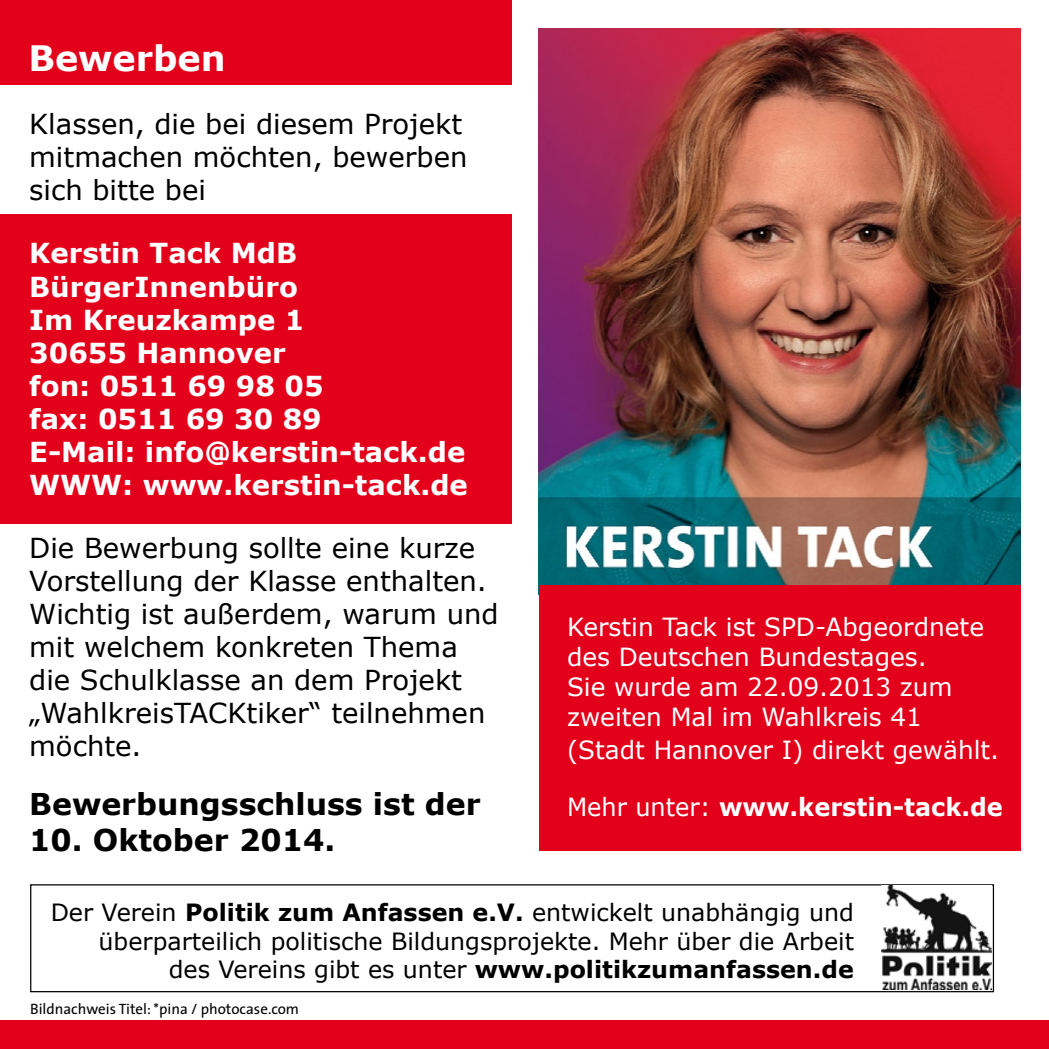
<style>
.page{position:relative;width:1049px;height:1049px;background:#fff}
.page>*{position:absolute;margin:0;border:0;box-sizing:border-box;transform-origin:0 0}
.t1{font:700 35px "Verdana";color:#fff}
.t2{font:700 30px "Verdana";color:#000}
.t3{font:27.5px/33px "Verdana";color:#000}
.t4{font:700 27.5px/33px "Verdana";color:#fff}
.t5{font:25px/30px "Verdana";color:#fff}
.t6{font:700 25px "Verdana";color:#fff;scale:.96 1}
.t7{font:23.75px/28.5px "Verdana";color:#000;text-align:right}
.t8{font:15px "The Sans";color:#000}
.s1{font-weight:400}
.s2{font-weight:700}
</style>
<div class="page">
<div style="left:30px;top:884px;width:964px;height:108px;border:1px solid #000"></div>
<div style="left:539px;top:592px;width:481px;height:259px;background:#e2001a"></div>
<div style="left:0;top:0;width:512px;height:85px;background:#e2001a"></div>
<img style="left:539px;top:28px;width:481px;height:557px">
<div style="left:0;top:1020px;width:1049px;height:29px;background:#e2001a"></div>
<div style="left:0;top:214px;width:512px;height:309px;background:#e2001a"></div>
<div style="left:539px;top:585px;width:481px;height:16px;background:#e2001a"></div>
<img style="left:882px;top:886px;width:109px;height:104px">
<p class="t1" style="left:28px;top:36px;width:199px">Bewerben</p>
<p class="t3" style="left:29px;top:107px;width:440px">Klassen, die bei diesem Projekt mitmachen möchten, bewerben sich bitte bei</p>
<p class="t4" style="left:29px;top:236px;width:440px">Kerstin Tack MdB<br>BürgerInnenbüro<br>Im Kreuzkampe 1<br>30655 Hannover<br>fon: 0511 69 98 05<br>fax: 0511 69 30 89<br>E-Mail: info@kerstin-tack.de<br>WWW: www.kerstin-tack.de</p>
<p class="t3" style="left:29px;top:531px;width:471px">Die Bewerbung sollte eine kurze<br>Vorstellung der Klasse enthalten.<br>Wichtig ist außerdem, warum und mit welchem konkreten Thema die Schulklasse an dem Projekt „WahlkreisTACKtiker“ teilnehmen möchte.</p>
<p class="t2" style="left:29px;top:785px;width:453px">Bewerbungsschluss ist der</p>
<p class="t2" style="left:29px;top:821px;width:307px">10. Oktober 2014.</p>
<p class="t5" style="left:567px;top:611px;width:419px">Kerstin Tack ist SPD-Abgeordnete des Deutschen Bundestages.<br>Sie wurde am 22.09.2013 zum zweiten Mal im Wahlkreis 41</p>
<p class="t5" style="left:567px;top:734px;width:434px">(Stadt Hannover I) direkt gewählt.</p>
<p class="t6" style="left:567px;top:791px;width:455px"><span class="s1">Mehr unter:</span> www.kerstin-tack.de</p>
<p class="t7" style="left:51px;top:898px;width:805px">Der Verein <span class="s2">Politik zum Anfassen e.V.</span> entwickelt unabhängig und überparteilich politische Bildungsprojekte. Mehr über die Arbeit<br>des Vereins gibt es unter <span class="s2">www.politikzumanfassen.de</span></p>
<p class="t8" style="left:30px;top:999px;width:270px">Bildnachweis Titel: *pina / photocase.com</p>
</div>
